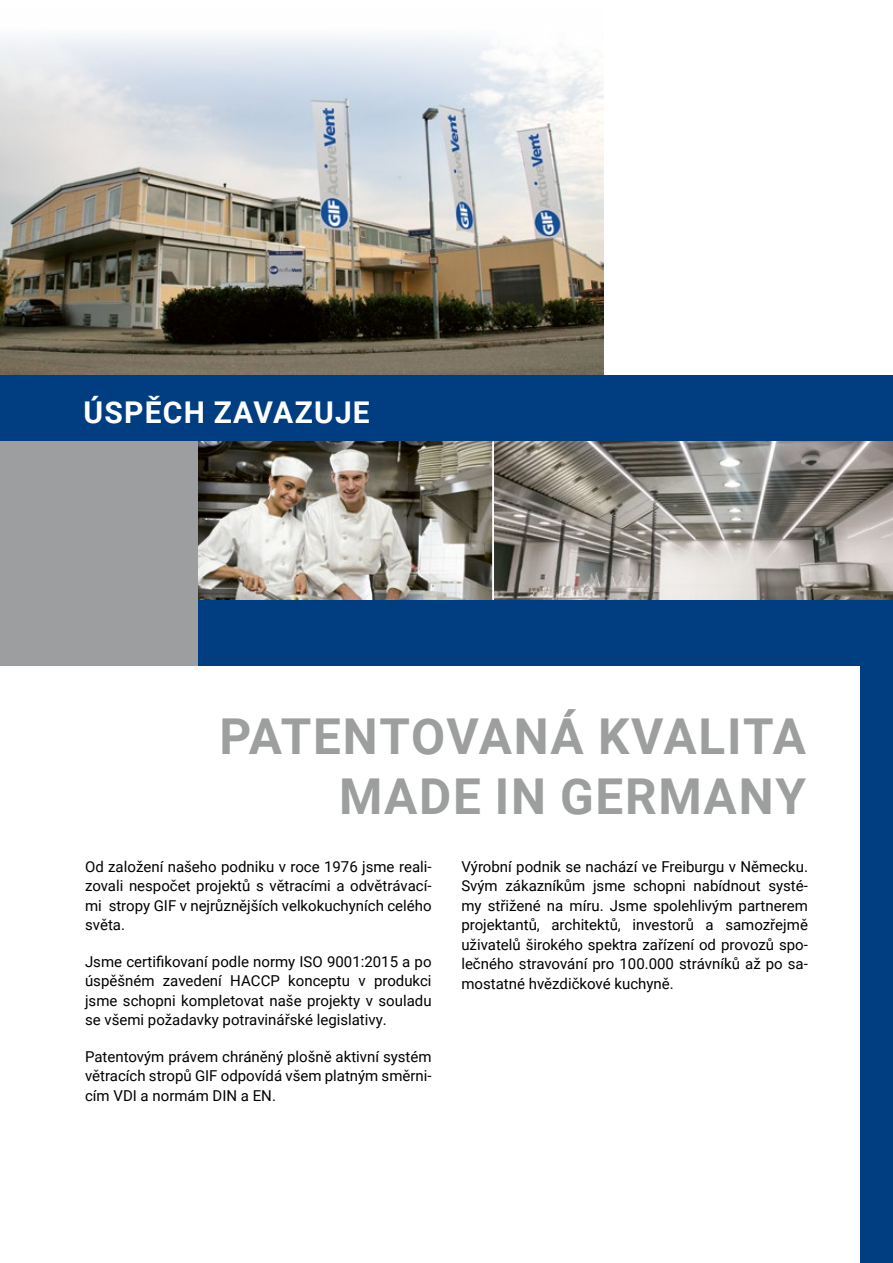
<style>
.page{position:relative;width:893px;height:1263px;background:#fff}
.page>*{position:absolute;margin:0;border:0;box-sizing:border-box;transform-origin:0 0}
.t1{font:700 49.5px/60px "Roboto";letter-spacing:.035em;color:#9d9e9e;text-align:right}
.t2{font:700 30px "Roboto";letter-spacing:.04em;color:#fff}
.t3{font:15px/19.5px "Roboto";color:#000;text-align:justify}
</style>
<div class="page">
<img style="left:0;top:36px;width:604px;height:339px">
<img style="left:197px;top:441px;width:295px;height:159px">
<div style="left:861px;top:659px;width:32px;height:604px;background:#003e81"></div>
<div style="left:196px;top:600px;width:697px;height:66px;background:#003e81"></div>
<div style="left:0;top:441px;width:197px;height:225px;background:#9c9ea0"></div>
<div style="left:0;top:375px;width:893px;height:66px;background:#003e81"></div>
<img style="left:494px;top:441px;width:399px;height:159px">
<h2 class="t2" style="left:84px;top:391px;width:288px">ÚSPĚCH ZAVAZUJE</h2>
<h1 class="t1" style="left:219px;top:704px;width:588px">PATENTOVANÁ KVALITA<br>MADE IN GERMANY</h1>
<p class="t3" style="left:85px;top:856px;width:348px">Od založení našeho podniku v roce 1976 jsme reali&shy;zovali nespočet projektů s větracími a odvětrávací&shy;mi stropy GIF v nejrůznějších velkokuchyních celého světa.</p>
<p class="t3" style="left:85px;top:951px;width:348px">Jsme certifikovaní podle normy ISO 9001:2015 a po úspěšném zavedení HACCP konceptu v produkci jsme schopni kompletovat naše projekty v souladu se všemi požadavky potravinářské legislativy.</p>
<p class="t3" style="left:85px;top:1046px;width:348px">Patentovým právem chráněný plošně aktivní systém větracích stropů GIF odpovídá všem platným směrni&shy;cím VDI a normám DIN a EN.</p>
<p class="t3" style="left:461px;top:856px;width:348px">Výrobní podnik se nachází ve Freiburgu v Německu.<br>Svým zákazníkům jsme schopni nabídnout systé&shy;my střižené na míru. Jsme spolehlivým partnerem projektantů, architektů, investorů a samozřejmě uživatelů širokého spektra zařízení od provozů spo&shy;lečného stravování pro 100.000 strávníků až po sa&shy;mostatné hvězdičkové kuchyně.</p>
</div>
